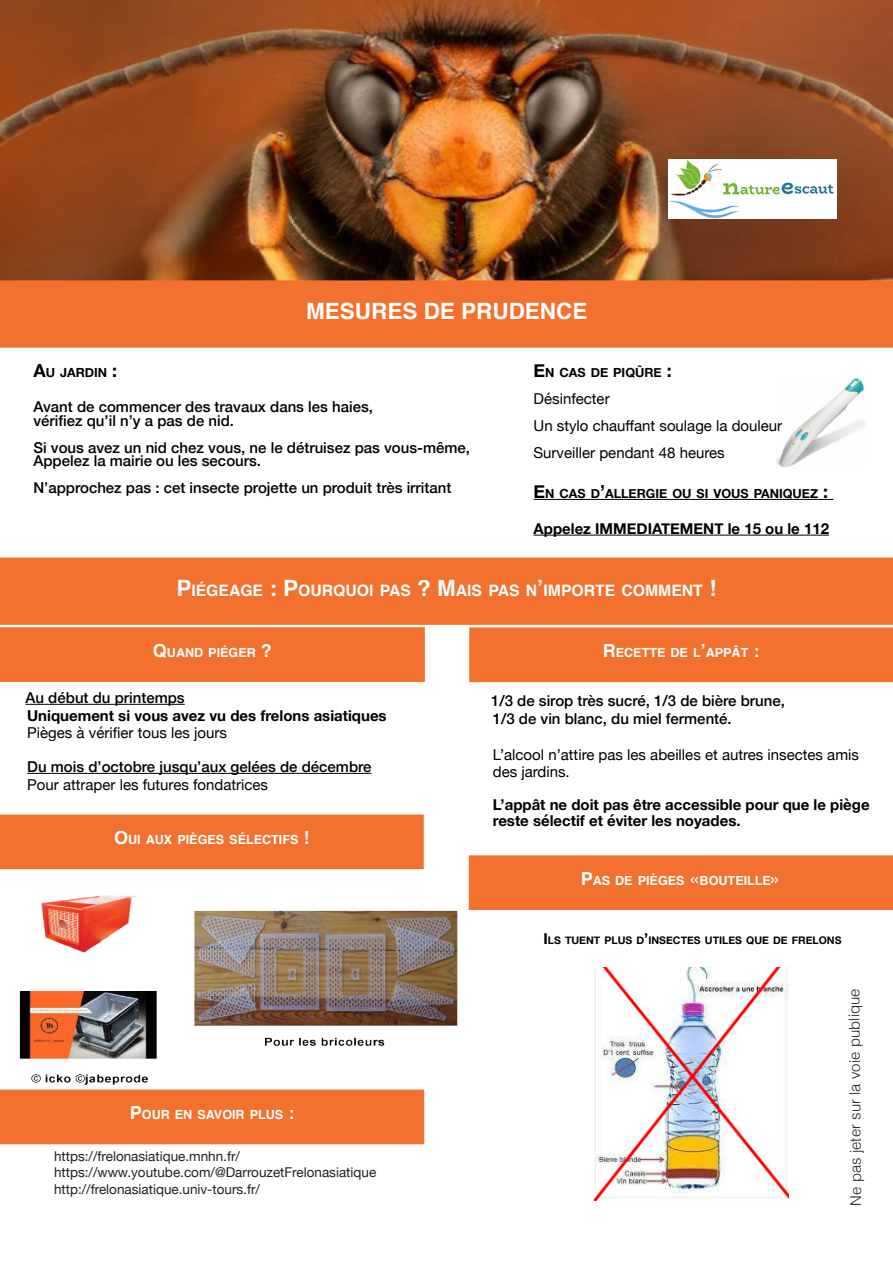
<style>
.page{position:relative;width:893px;height:1263px;background:#fff}
.page>*{position:absolute;margin:0;border:0;box-sizing:border-box;transform-origin:0 0}
.t1{font:700 22.5px "Helvetica";color:#fff}
.t2{font:700 15.75px "Helvetica";color:#fff}
.t3{font:500 15px "Helvetica Neue";color:#000001}
.t4{font:15px "Helvetica Neue";color:#000001}
.t5{font:700 15px "Helvetica Neue";color:#000001}
.t6{font:300 15px "Helvetica";color:#231f20}
.t7{font:13.5px "Helvetica Neue";color:#231f20}
.t8{font:700 12.6px "Helvetica";color:#fff}
.t9{font:700 12.6px "Helvetica Neue";color:#000001}
.t10{font:700 10.5px "Helvetica Neue";color:#000001}
.s1{font-size:18px}
.s2{font-size:22.5px}
.s3{font-size:15px}
</style>
<div class="page">
<img style="left:777px;top:378px;width:88px;height:89px">
<img style="left:0;top:0;width:893px;height:280px">
<div style="left:1px;top:558px;width:891px;height:66px;background:#f3712e"></div>
<div style="left:0;top:557px;width:893px;height:68px;border:2px solid #f3712e"></div>
<img style="left:594px;top:967px;width:194px;height:233px">
<img style="left:4px;top:855px;width:465px;height:253px">
<hr style="left:534px;top:499px;width:299px;height:1px;background:#000001">
<hr style="left:534px;top:535px;width:295px;height:1px;background:#000001">
<div style="left:1px;top:628px;width:423px;height:53px;background:#f3712e"></div>
<div style="left:0;top:627px;width:425px;height:55px;border:2px solid #f3712e"></div>
<img style="left:668px;top:159px;width:169px;height:59px">
<div style="left:1px;top:281px;width:892px;height:66px;background:#f3712e"></div>
<div style="left:0;top:280px;width:893px;height:68px;border:2px solid #f3712e"></div>
<div style="left:470px;top:628px;width:422px;height:53px;background:#f3712e"></div>
<div style="left:469px;top:627px;width:424px;height:55px;border:2px solid #f3712e"></div>
<hr style="left:26px;top:704px;width:159px;height:1px;background:#000001">
<hr style="left:27px;top:773px;width:345px;height:1px;background:#000001">
<div style="left:1px;top:815px;width:422px;height:53px;background:#f3712e"></div>
<div style="left:0;top:814px;width:424px;height:55px;border:2px solid #f3712e"></div>
<div style="left:469px;top:856px;width:423px;height:53px;background:#f3712e"></div>
<div style="left:469px;top:855px;width:424px;height:55px;border:2px solid #f3712e"></div>
<div style="left:1px;top:1090px;width:422px;height:53px;background:#f3712e"></div>
<div style="left:0;top:1089px;width:424px;height:55px;border:2px solid #f3712e"></div>
<p class="t1" style="left:306px;top:293px;width:17px">MESURES</p>
<p class="t1" style="left:424px;top:293px;width:54px">DE PRUDEN</p>
<p class="t1" style="left:556px;top:293px;width:30px">CE</p>
<p class="t9" style="left:33px;top:363px;width:85px"><span class="s1">A</span>U JARDIN <span class="s1">:</span></p>
<p class="t3" style="left:33px;top:395px;width:341px">Avant de commencer des travaux dans les haies,</p>
<p class="t3" style="left:33px;top:408px;width:202px">vérifiez qu’il n’y a pas de nid.</p>
<p class="t3" style="left:33px;top:435px;width:438px">Si vous avez un nid chez vous, ne le détruisez pas vous-même,</p>
<p class="t3" style="left:33px;top:449px;width:229px">Appelez la mairie ou les secours.</p>
<p class="t3" style="left:33px;top:476px;width:419px">N’approchez pas : cet insecte projette un produit très irritant</p>
<p class="t9" style="left:534px;top:363px;width:140px"><span class="s1">E</span>N CAS DE PIQÛRE <span class="s1">:</span></p>
<p class="t4" style="left:534px;top:388px;width:78px">Désinfecter</p>
<p class="t4" style="left:534px;top:415px;width:250px">Un stylo chauffant soulage la douleur</p>
<p class="t4" style="left:534px;top:442px;width:193px">Surveiller pendant 48 heures</p>
<p class="t9" style="left:534px;top:483px;width:296px"><span class="s1">E</span>N CAS D<span class="s1">’</span>ALLERGIE OU SI VOUS PANIQUEZ <span class="s1">:</span></p>
<p class="t5" style="left:534px;top:516px;width:297px">Appelez IMMEDIATEMENT le 15 ou le 112</p>
<p class="t2" style="left:176px;top:578px;width:542px"><span class="s2">P</span>IÉGEAGE <span class="s2">: P</span>OURQUOI PAS <span class="s2">? M</span>AIS PAS N<span class="s2">’</span>IMPORTE COMMENT <span class="s2">!</span></p>
<p class="t8" style="left:153px;top:642px;width:121px"><span class="s1">Q</span>UAND PIÉGER <span class="s1">?</span></p>
<p class="t3" style="left:26px;top:686px;width:161px">Au début du printemps</p>
<p class="t5" style="left:27px;top:704px;width:361px">Uniquement si vous avez vu des frelons asiatiques</p>
<p class="t4" style="left:27px;top:721px;width:201px">Pièges à vérifier tous les jours</p>
<p class="t3" style="left:27px;top:755px;width:346px">Du mois d’octobre jusqu’aux gelées de décembre</p>
<p class="t4" style="left:27px;top:774px;width:242px">Pour attraper les futures fondatrices</p>
<p class="t8" style="left:114px;top:829px;width:197px"><span class="s1">O</span>UI AUX PIÈGES SÉLECTIFS <span class="s1">!</span></p>
<p class="t8" style="left:130px;top:1104px;width:166px"><span class="s1">P</span>OUR EN SAVOIR PLUS <span class="s1">:</span></p>
<p class="t7" style="left:54px;top:1147px;width:188px">https://frelonasiatique.mnhn.fr/</p>
<p class="t7" style="left:54px;top:1163px;width:324px">https://www.youtube.com/@DarrouzetFrelonasiatique</p>
<p class="t7" style="left:54px;top:1179px;width:208px">http://frelonasiatique.univ-tours.fr/</p>
<p class="t8" style="left:603px;top:642px;width:158px"><span class="s1">R</span>ECETTE DE L<span class="s1">’</span>APPÂT <span class="s1">:</span></p>
<p class="t3" style="left:491px;top:689px;width:295px">1/3 de sirop très sucré, 1/3 de bière brune,</p>
<p class="t3" style="left:493px;top:707px;width:240px">1/3 de vin blanc, du miel fermenté.</p>
<p class="t4" style="left:493px;top:744px;width:368px">L’alcool n’attire pas les abeilles et autres insectes amis</p>
<p class="t4" style="left:493px;top:760px;width:78px">des jardins.</p>
<p class="t5" style="left:493px;top:793px;width:378px">L’appât ne doit pas être accessible pour que le piège</p>
<p class="t5" style="left:493px;top:809px;width:249px">reste sélectif et éviter les noyades.</p>
<p class="t8" style="left:581px;top:870px;width:202px"><span class="s1">P</span>AS DE PIÈGES <span class="s1">«</span>BOUTEILLE<span class="s1">»</span></p>
<p class="t10" style="left:543px;top:932px;width:300px"><span class="s3">I</span> LS TUENT PLUS D<span class="s3">’</span>INSECTES UTILES QUE DE FRELONS</p>
<p class="t6" style="left:844px;top:1206px;width:219px;rotate:-91deg">Ne pas jeter sur la voie publique</p>
</div>
